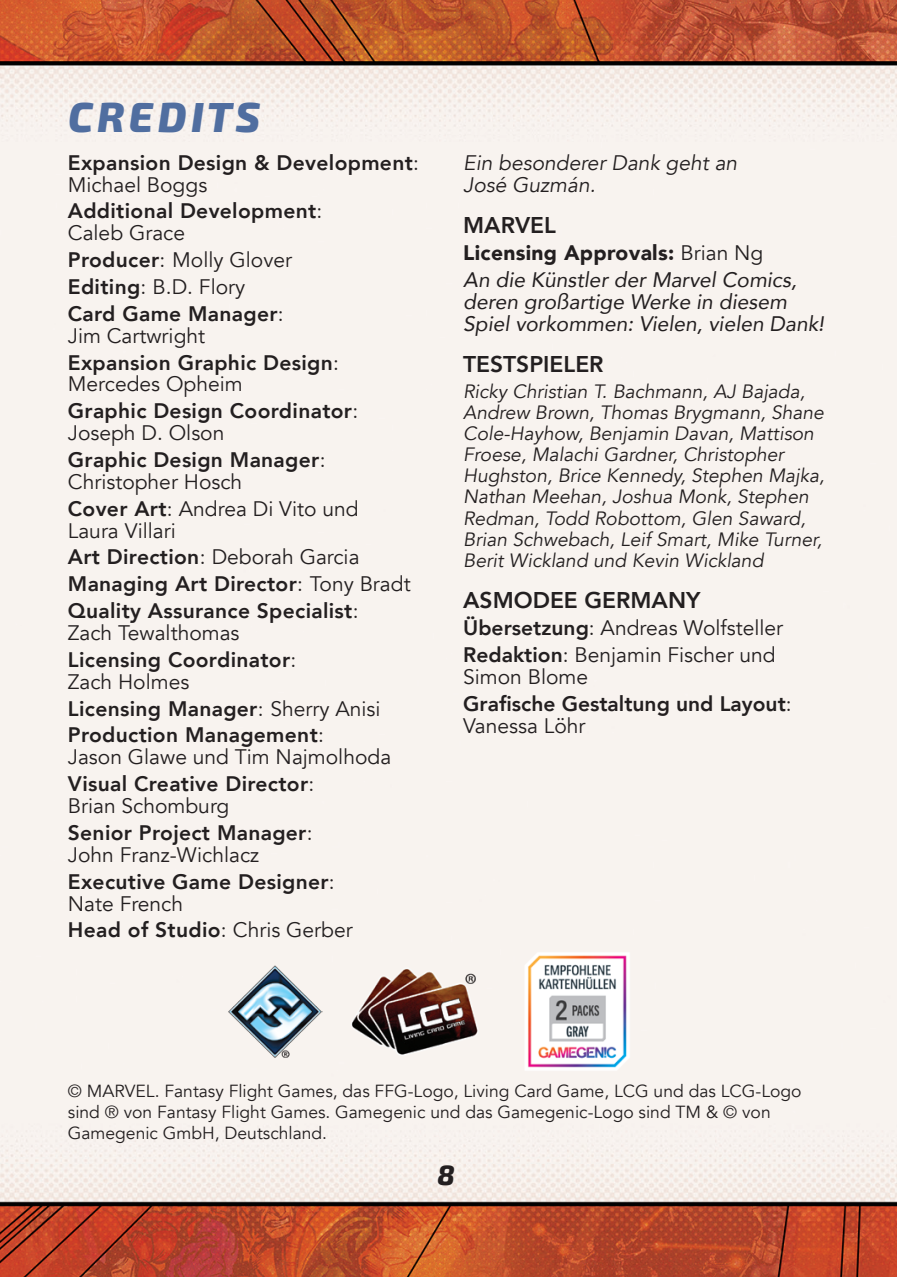
<style>
.page{position:relative;width:897px;height:1277px;background:#fff}
.page>*{position:absolute;margin:0;border:0;box-sizing:border-box;transform-origin:0 0}
.Heading_2{font:italic 800 42px "Exo 2";letter-spacing:.1em;color:#506ea0}
.t1{font:italic 800 28px "Exo 2";color:#231f20}
.Credits_Header_2{font:800 22.75px "Avenir";color:#231f20}
.Body_Credits{font:800 21px/21.7px "Avenir";letter-spacing:.015em;color:#231f20}
.Body_Credits-2{font:21px/21.7px "Avenir";color:#231f20}
.Body_Credits-3{font:italic 21px/21.7px "Avenir";color:#231f20}
.Body_Credits-4{font:italic 21px/21.7px "Avenir";color:#231f20}
.Body_Credits-5{font:900 21px "Avenir";letter-spacing:.015em;color:#231f20}
.Credits_Header_2-2{font:italic 19.25px/21px "Avenir";color:#231f20}
.Legal_Text{font:17.5px/21px "Avenir";color:#231f20}
.s1{font-weight:400}
.s2{font-weight:800}
</style>
<div class="page">
<img style="left:0;top:0;width:896px;height:1277px">
<img style="left:347px;top:964px;width:134px;height:94px">
<img style="left:228px;top:964px;width:94px;height:94px">
<img style="left:523px;top:949px;width:109px;height:124px">
<svg style="left:332px;top:18px;width:228px;height:76px;background:#c88d6e"></svg>
<svg style="left:0;top:0;width:7px;height:5px"></svg>
<p class="Heading_2" style="left:68px;top:84px;width:194px">CREDITS</p>
<p class="Body_Credits" style="left:68px;top:151px;width:352px">Expansion Design &amp; Development<span class="s1">:<br>Michael Boggs</span></p>
<p class="Body_Credits" style="left:68px;top:200px;width:256px">Additional Development<span class="s1">:<br>Caleb Grace</span></p>
<p class="Body_Credits-2" style="left:68px;top:249px;width:226px"><span class="s2">Producer</span>: Molly Glover</p>
<p class="Body_Credits-2" style="left:68px;top:276px;width:179px"><span class="s2">Editing</span>: B.D. Flory</p>
<p class="Body_Credits" style="left:68px;top:303px;width:217px">Card Game Manager<span class="s1">:<br>Jim Cartwright</span></p>
<p class="Body_Credits" style="left:68px;top:351px;width:272px">Expansion Graphic Design<span class="s1">:<br>Mercedes Opheim</span></p>
<p class="Body_Credits" style="left:68px;top:400px;width:292px">Graphic Design Coordinator<span class="s1">:<br>Joseph D. Olson</span></p>
<p class="Body_Credits" style="left:68px;top:449px;width:259px">Graphic Design Manager<span class="s1">:<br>Christopher Hosch</span></p>
<p class="Body_Credits-2" style="left:68px;top:498px;width:292px"><span class="s2">Cover Art</span>: Andrea Di Vito und<br>Laura Villari</p>
<p class="Body_Credits-2" style="left:68px;top:547px;width:293px"><span class="s2">Art Direction</span>: Deborah Garcia</p>
<p class="Body_Credits" style="left:68px;top:573px;width:344px">Managing Art Director<span class="s1">: Tony Bradt</span></p>
<p class="Body_Credits" style="left:68px;top:600px;width:292px">Quality Assurance Specialist<span class="s1">:<br>Zach Tewalthomas</span></p>
<p class="Body_Credits" style="left:68px;top:648px;width:230px">Licensing Coordinator<span class="s1">:<br>Zach Holmes</span></p>
<p class="Body_Credits" style="left:68px;top:697px;width:314px">Licensing Manager<span class="s1">: Sherry Anisi</span></p>
<p class="Body_Credits-2" style="left:68px;top:724px;width:325px"><span class="s2">Production Management</span>:<br>Jason Glawe und Tim Najmolhoda</p>
<p class="Body_Credits" style="left:68px;top:773px;width:248px">Visual Creative Director<span class="s1">:<br>Brian Schomburg</span></p>
<p class="Body_Credits" style="left:68px;top:821px;width:246px">Senior Project Manager<span class="s1">:<br>John Franz-Wichlacz</span></p>
<p class="Body_Credits" style="left:68px;top:870px;width:268px">Executive Game Designer<span class="s1">:<br>Nate French</span></p>
<p class="Body_Credits" style="left:68px;top:919px;width:286px">Head of Studio<span class="s1">: Chris Gerber</span></p>
<p class="Body_Credits-4" style="left:463px;top:152px;width:275px">Ein besonderer Dank geht an<br>José Guzmán.</p>
<p class="Credits_Header_2" style="left:463px;top:208px;width:94px">MARVEL</p>
<p class="Body_Credits-5" style="left:463px;top:235px;width:301px">Licensing Approvals: <span class="s1">Brian Ng</span></p>
<p class="Body_Credits-3" style="left:463px;top:269px;width:362px">An die Künstler der Marvel Comics, deren großartige Werke in diesem<br>Spiel vorkommen: Vielen, vielen Dank!</p>
<p class="Credits_Header_2" style="left:463px;top:347px;width:142px">TESTSPIELER</p>
<p class="Credits_Header_2-2" style="left:463px;top:382px;width:363px">Ricky Christian T. Bachmann, AJ Bajada, Andrew Brown, Thomas Brygmann, Shane Cole-Hayhow, Benjamin Davan, Mattison Froese, Malachi Gardner, Christopher Hughston, Brice Kennedy, Stephen Majka, Nathan Meehan, Joshua Monk, Stephen Redman, Todd Robottom, Glen Saward, Brian Schwebach, Leif Smart, Mike Turner, Berit Wickland und Kevin Wickland</p>
<p class="Credits_Header_2" style="left:463px;top:582px;width:239px">ASMODEE GERMANY</p>
<p class="Body_Credits-2" style="left:463px;top:617px;width:321px"><span class="s2">Übersetzung</span>: Andreas Wolfsteller</p>
<p class="Body_Credits-2" style="left:463px;top:644px;width:314px"><span class="s2">Redaktion</span>: Benjamin Fischer und<br>Simon Blome</p>
<p class="Body_Credits" style="left:463px;top:692px;width:330px">Grafische Gestaltung und Layout<span class="s1">:<br>Vanessa Löhr</span></p>
<p class="Legal_Text" style="left:68px;top:1080px;width:735px">© MARVEL. Fantasy Flight Games, das FFG-Logo, Living Card Game, LCG und das LCG-Logo sind ® von Fantasy Flight Games. Gamegenic und das Gamegenic-Logo sind TM &amp; © von<br>Gamegenic GmbH, Deutschland.</p>
<h2 class="t1" style="left:437px;top:1153px;width:19px">8</h2>
</div>
